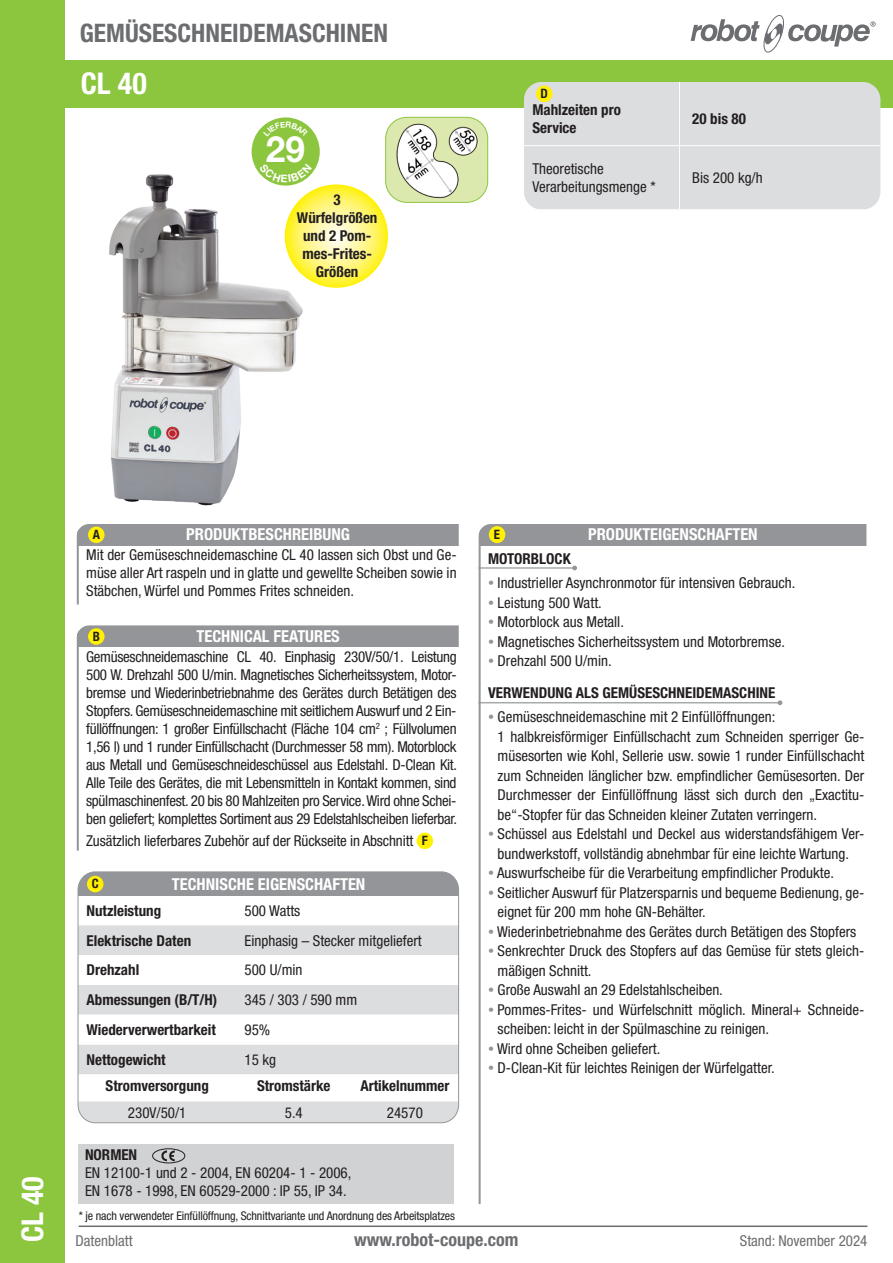
<style>
.page{position:relative;width:893px;height:1263px;background:#fff}
.page>*{position:absolute;margin:0;border:0;box-sizing:border-box;transform-origin:0 0}
.t1{font:700 36.3px "Helvetica Neue LT Std";color:#fff}
.t2{font:700 condensed 30px "Helvetica Neue LT Com";color:#fff}
.t3{font:700 condensed 25.5px "Helvetica Neue LT Com";color:#6c6d70}
.t4{font:700 condensed 18px "Helvetica Neue LT Com";color:#6c6d70}
.t5{font:700 condensed 16.5px "Helvetica Neue LT Com";color:#fff}
.t6{font:condensed 15px/18px "Helvetica Neue LT Com";color:#231f20}
.t7{font:700 condensed 15px/18px "Helvetica Neue LT Com";color:#231f20}
.t8{font:condensed 15px "Helvetica Neue LT Com";color:#6c6d70}
.t9{font:700 condensed 12.9px "Helvetica Neue LT Com";color:#231f20}
.t10{font:condensed 12px "Helvetica Neue LT Com";letter-spacing:-.01em;color:#231f20}
.s1{font-weight:700;font-size:12.9px}
.s2{font-size:12px;color:#939598}
.s3{font-weight:400;font-size:12px;color:#939598}
.s4{font-weight:400}
</style>
<div class="page">
<div style="left:0;top:60px;width:893px;height:47px;background:#8bc63e"></div>
<svg style="left:691px;top:15px;width:185px;height:37px"></svg>
<div style="left:0;top:0;width:65px;height:1263px;background:#8bc63e"></div>
<svg style="left:285px;top:184px;width:103px;height:104px;background:#fff577"></svg>
<img style="left:387px;top:117px;width:101px;height:84px">
<div style="left:385px;top:117px;width:103px;height:86px;border:1px solid #8bc63e;border-radius:21px"></div>
<div style="left:79px;top:1145px;width:375px;height:59px;background:#d1d2d4"></div>
<div style="left:152px;top:1148px;width:33px;height:15px;border:1px solid #231f20;border-radius:50%"></div>
<svg style="left:161px;top:1150px;width:14px;height:11px"></svg>
<div style="left:524px;top:82px;width:356px;height:127px;background:#dcdddf"></div>
<hr style="left:679px;top:82px;width:1px;height:63px;background:#fff">
<hr style="left:524px;top:145px;width:155px;height:1px;background:#fff">
<hr style="left:679px;top:145px;width:201px;height:1px;background:#fff">
<hr style="left:679px;top:146px;width:1px;height:63px;background:#fff">
<div style="left:536px;top:86px;width:17px;height:16px;background:#fff101;border-radius:50%"></div>
<hr style="left:79px;top:1225px;width:788px;height:2px;background:#6c6d70">
<img style="left:109px;top:162px;width:209px;height:344px">
<div style="left:78px;top:524px;width:381px;height:21px;background:#939598"></div>
<hr style="left:77px;top:524px;width:2px;height:21px;background:#939598">
<hr style="left:77px;top:545px;width:2px;height:60px;background:#939598">
<div style="left:78px;top:625px;width:381px;height:22px;background:#939598"></div>
<hr style="left:77px;top:625px;width:2px;height:22px;background:#939598">
<hr style="left:77px;top:647px;width:2px;height:204px;background:#939598">
<div style="left:417px;top:832px;width:16px;height:17px;background:#fff101;border-radius:50%"></div>
<div style="left:88px;top:526px;width:17px;height:17px;background:#fff101;border-radius:50%"></div>
<div style="left:88px;top:628px;width:17px;height:17px;background:#fff101;border-radius:50%"></div>
<hr style="left:478px;top:702px;width:302px;height:1px;background:#939598">
<svg style="left:778px;top:700px;width:4px;height:5px"></svg>
<hr style="left:478px;top:567px;width:97px;height:2px;background:#939598">
<svg style="left:572px;top:566px;width:5px;height:4px"></svg>
<div style="left:479px;top:524px;width:387px;height:21px;background:#939598"></div>
<hr style="left:478px;top:524px;width:3px;height:21px;background:#939598">
<hr style="left:478px;top:545px;width:3px;height:659px;background:#939598">
<div style="left:489px;top:526px;width:16px;height:17px;background:#fff101;border-radius:50%"></div>
<div style="left:252px;top:117px;width:68px;height:69px;background:#8bc63e;border-radius:50%"></div>
<div style="left:78px;top:872px;width:381px;height:24px;background:#939598"></div>
<div style="left:80px;top:925px;width:377px;height:149px;background:#dcdddf"></div>
<svg style="left:80px;top:955px;width:377px;height:89px"></svg>
<div style="left:78px;top:1101px;width:381px;height:22px;background:#dcdddf"></div>
<div style="left:78px;top:871px;width:381px;height:252px;border:1px solid #939598;border-radius:18px"></div>
<div style="left:87px;top:876px;width:16px;height:16px;background:#fff101;border-radius:50%"></div>
<svg style="left:259px;top:173px;width:53px;height:10px"></svg>
<h3 class="t3" style="left:80px;top:17px;width:310px">GEMÜSESCHNEIDEMASCHINEN</h3>
<h2 class="t2" style="left:81px;top:65px;width:68px">CL 40</h2>
<h1 class="t1" style="left:266px;top:127px;width:41px">29</h1>
<p class="t7" style="left:297px;top:190px;width:82px;text-align:center">3<br>Würfelgrößen und 2 Pom&shy;mes-Frites-<br>Größen</p>
<p class="t9" style="left:541px;top:86px;width:9px">D</p>
<p class="t7" style="left:532px;top:101px;width:90px">Mahlzeiten pro<br>Service</p>
<p class="t7" style="left:692px;top:110px;width:55px">20 bis 80</p>
<p class="t6" style="left:532px;top:159px;width:125px">Theoretische<br>Verarbeitungsmenge *</p>
<p class="t6" style="left:692px;top:168px;width:72px">Bis 200 kg/h</p>
<h2 class="t2" style="left:15px;top:1242px;width:67px;rotate:-90deg">CL 40</h2>
<p class="t5" style="left:186px;top:525px;width:165px">PRODUKTBESCHREIBUNG</p>
<p class="t6" style="left:86px;top:546px;width:372px;text-align:justify">Mit der Gemüseschneidemaschine CL 40 lassen sich Obst und Ge&shy;müse aller Art raspeln und in glatte und gewellte Scheiben sowie in Stäbchen, Würfel und Pommes Frites schneiden.</p>
<p class="t5" style="left:197px;top:626px;width:145px">TECHNICAL FEATURES</p>
<p class="t6" style="left:86px;top:647px;width:372px;text-align:justify">Gemüseschneidemaschine CL 40. Einphasig 230V/50/1. Leistung 500 W. Drehzahl 500 U/min. Magnetisches Sicherheitssystem, Motor&shy;bremse und Wiederinbetriebnahme des Gerätes durch Betätigen des Stopfers. Gemüseschneidemaschine mit seitlichem Auswurf und 2 Ein&shy;füllöffnungen: 1 großer Einfüllschacht (Fläche 104 cm<sup>2</sup> ; Füllvolumen 1,56 l) und 1 runder Einfüllschacht (Durchmesser 58 mm). Motorblock aus Metall und Gemüseschneideschüssel aus Edelstahl. D-Clean Kit.<br>Alle Teile des Gerätes, die mit Lebensmitteln in Kontakt kommen, sind spülmaschinenfest. 20 bis 80 Mahlzeiten pro Service. Wird ohne Schei&shy;ben geliefert; komplettes Sortiment aus 29 Edelstahlscheiben lieferbar.</p>
<p class="t6" style="left:86px;top:831px;width:343px">Zusätzlich lieferbares Zubehör auf der Rückseite in Abschnitt <span class="s1">F</span></p>
<p class="t9" style="left:93px;top:527px;width:9px">A</p>
<p class="t9" style="left:93px;top:628px;width:9px">B</p>
<p class="t9" style="left:92px;top:876px;width:8px">C</p>
<p class="t5" style="left:172px;top:874px;width:195px">TECHNISCHE EIGENSCHAFTEN</p>
<p class="t7" style="left:87px;top:902px;width:76px">Nutzleistung</p>
<p class="t6" style="left:244px;top:901px;width:57px">500 Watts</p>
<p class="t7" style="left:87px;top:931px;width:106px">Elektrische Daten</p>
<p class="t6" style="left:244px;top:931px;width:179px">Einphasig – Stecker mitgeliefert</p>
<p class="t7" style="left:87px;top:961px;width:54px">Drehzahl</p>
<p class="t6" style="left:244px;top:961px;width:59px">500 U/min</p>
<p class="t7" style="left:87px;top:991px;width:132px">Abmessungen (B/T/H)</p>
<p class="t6" style="left:244px;top:991px;width:114px">345 / 303 / 590 mm</p>
<p class="t7" style="left:87px;top:1021px;width:131px">Wiederverwertbarkeit</p>
<p class="t6" style="left:244px;top:1020px;width:27px">95%</p>
<p class="t7" style="left:87px;top:1050px;width:81px">Nettogewicht</p>
<p class="t6" style="left:244px;top:1050px;width:33px">15 kg</p>
<p class="t7" style="left:106px;top:1077px;width:105px">Stromversorgung</p>
<p class="t7" style="left:257px;top:1077px;width:75px">Stromstärke</p>
<p class="t7" style="left:360px;top:1077px;width:91px">Artikelnummer</p>
<p class="t6" style="left:128px;top:1103px;width:60px">230V/50/1</p>
<p class="t6" style="left:285px;top:1103px;width:19px">5.4</p>
<p class="t6" style="left:387px;top:1103px;width:38px">24570</p>
<p class="t7" style="left:85px;top:1146px;width:54px">NORMEN</p>
<p class="t6" style="left:85px;top:1164px;width:268px">EN 12100-1 und 2 - 2004, EN 60204- 1 - 2006,<br>EN 1678 - 1998, EN 60529-2000 : IP 55, IP 34.</p>
<p class="t9" style="left:494px;top:527px;width:8px">E</p>
<p class="t5" style="left:588px;top:525px;width:171px">PRODUKTEIGENSCHAFTEN</p>
<p class="t7" style="left:488px;top:550px;width:84px">MOTORBLOCK</p>
<p class="t6" style="left:488px;top:574px;width:309px"><span class="s2">•</span> Industrieller Asynchronmotor für intensiven Gebrauch.</p>
<p class="t6" style="left:488px;top:593px;width:115px"><span class="s2">•</span> Leistung 500 Watt.</p>
<p class="t6" style="left:488px;top:613px;width:137px"><span class="s2">•</span> Motorblock aus Metall.</p>
<p class="t6" style="left:488px;top:632px;width:299px"><span class="s2">•</span> Magnetisches Sicherheitssystem und Motorbremse.</p>
<p class="t7" style="left:488px;top:645px;width:289px;line-height:32.2px"><span class="s3">•</span> <span class="s4">Drehzahl 500 U/min.<br></span>VERWENDUNG ALS GEMÜSESCHNEIDEMASCHINE</p>
<p class="t6" style="left:498px;top:707px;width:368px;line-height:19.5px;text-indent:-10px"><span class="s2">•</span> Gemüseschneidemaschine mit 2 Einfüllöffnungen:<br>1 halbkreisförmiger Einfüllschacht zum Schneiden sperriger Ge&shy;müsesorten wie Kohl, Sellerie usw. sowie 1 runder Einfüllschacht zum Schneiden länglicher bzw. empfindlicher Gemüsesorten. Der Durchmesser der Einfüllöffnung lässt sich durch den „Exactitu&shy;be“-Stopfer für das Schneiden kleiner Zutaten verringern.</p>
<p class="t6" style="left:488px;top:824px;width:378px;line-height:19.5px;text-align:center"><span class="s2">•</span> Schüssel aus Edelstahl und Deckel aus widerstandsfähigem Ver&shy;bundwerkstoff, vollständig abnehmbar für eine leichte Wartung.</p>
<p class="t6" style="left:488px;top:864px;width:347px"><span class="s2">•</span> Auswurfscheibe für die Verarbeitung empfindlicher Produkte.</p>
<p class="t6" style="left:498px;top:882px;width:368px;line-height:19.5px;text-indent:-10px"><span class="s2">•</span> Seitlicher Auswurf für Platzersparnis und bequeme Bedienung, ge&shy;eignet für 200 mm hohe GN-Behälter.</p>
<p class="t6" style="left:488px;top:922px;width:370px"><span class="s2">•</span> Wiederinbetriebnahme des Gerätes durch Betätigen des Stopfers</p>
<p class="t6" style="left:498px;top:941px;width:368px;line-height:19.5px;text-indent:-10px"><span class="s2">•</span> Senkrechter Druck des Stopfers auf das Gemüse für stets gleich&shy;mäßigen Schnitt.</p>
<p class="t6" style="left:488px;top:981px;width:236px"><span class="s2">•</span> Große Auswahl an 29 Edelstahlscheiben.</p>
<p class="t6" style="left:498px;top:999px;width:368px;line-height:19.5px;text-indent:-10px"><span class="s2">•</span> Pommes-Frites- und Würfelschnitt möglich. Mineral+ Schneide&shy;scheiben: leicht in der Spülmaschine zu reinigen.</p>
<p class="t6" style="left:488px;top:1039px;width:174px"><span class="s2">•</span> Wird ohne Scheiben geliefert.</p>
<p class="t6" style="left:488px;top:1059px;width:288px"><span class="s2">•</span> D-Clean-Kit für leichtes Reinigen der Würfelgatter.</p>
<p class="t10" style="left:79px;top:1208px;width:378px">* je nach verwendeter Einfüllöffnung, Schnittvariante und Anordnung des Arbeitsplatzes</p>
<p class="t8" style="left:75px;top:1232px;width:59px">Datenblatt</p>
<p class="t4" style="left:354px;top:1229px;width:166px">www.robot-coupe.com</p>
<p class="t8" style="left:740px;top:1232px;width:129px">Stand: November 2024</p>
</div>
